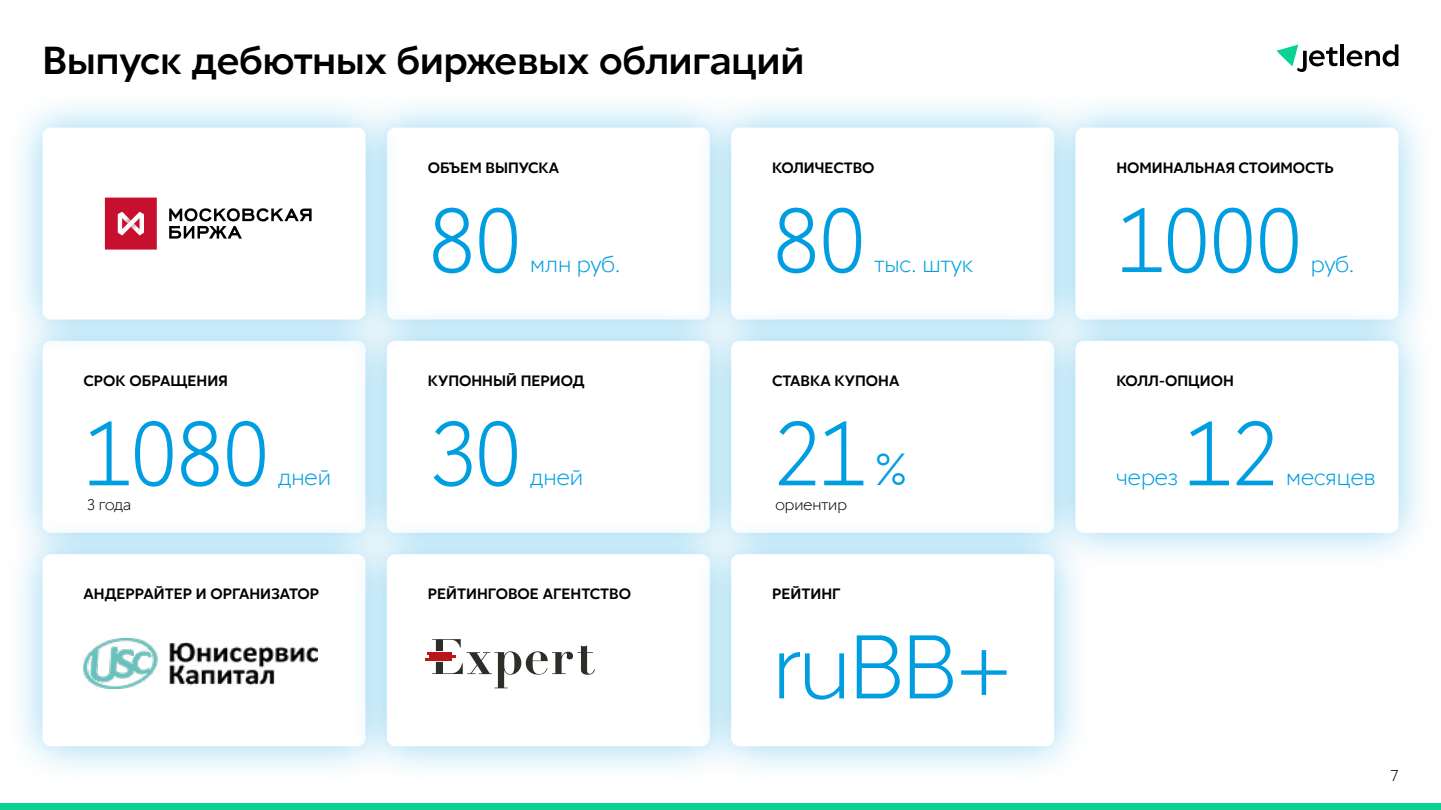
<style>
.page{position:relative;width:1441px;height:810px;background:#fff}
.page>*{position:absolute;margin:0;border:0;box-sizing:border-box;transform-origin:0 0}
.t1{font:300 90px "Red Ring";letter-spacing:-.025em;color:#009ee1}
.t2{font:500 39px "Red Ring";color:#000}
.t3{font:300 22.5px "Red Ring";color:#009ee1}
.t4{font:300 15.75px "Red Ring";color:#000}
.t5{font:300 15.3px "Red Ring";color:#000}
.t6{font:500 15px "Red Ring";color:#000}
.s1{font-size:45px}
</style>
<div class="page">
<div style="left:0;top:804px;width:1440px;height:6px;background:#0ad194"></div>
<svg style="left:1340px;top:44px;width:3px;height:22px"></svg>
<svg style="left:1346px;top:44px;width:52px;height:22px"></svg>
<svg style="left:1276px;top:44px;width:61px;height:28px"></svg>
<div style="left:4px;top:303px;width:399px;height:268px;background:#009ee1;opacity:.42"></div>
<div style="left:43px;top:341px;width:322px;height:192px;background:#fff;border-radius:9px"></div>
<div style="left:4px;top:516px;width:399px;height:268px;background:#009ee1;opacity:.42"></div>
<div style="left:43px;top:554px;width:322px;height:192px;background:#fff;border-radius:9px"></div>
<div style="left:348px;top:89px;width:399px;height:269px;background:#009ee1;opacity:.42"></div>
<div style="left:387px;top:128px;width:322px;height:192px;background:#fff;border-radius:9px"></div>
<div style="left:348px;top:303px;width:399px;height:268px;background:#009ee1;opacity:.42"></div>
<div style="left:387px;top:341px;width:322px;height:192px;background:#fff;border-radius:9px"></div>
<div style="left:348px;top:516px;width:399px;height:268px;background:#009ee1;opacity:.42"></div>
<div style="left:387px;top:554px;width:322px;height:192px;background:#fff;border-radius:9px"></div>
<div style="left:692px;top:89px;width:400px;height:269px;background:#009ee1;opacity:.42"></div>
<div style="left:731px;top:128px;width:323px;height:192px;background:#fff;border-radius:9px"></div>
<div style="left:692px;top:303px;width:400px;height:268px;background:#009ee1;opacity:.42"></div>
<div style="left:731px;top:341px;width:323px;height:192px;background:#fff;border-radius:9px"></div>
<div style="left:692px;top:516px;width:400px;height:268px;background:#009ee1;opacity:.42"></div>
<div style="left:731px;top:554px;width:323px;height:192px;background:#fff;border-radius:9px"></div>
<div style="left:1037px;top:89px;width:399px;height:269px;background:#009ee1;opacity:.42"></div>
<div style="left:1075px;top:128px;width:323px;height:192px;background:#fff;border-radius:9px"></div>
<div style="left:1037px;top:303px;width:399px;height:268px;background:#009ee1;opacity:.42"></div>
<div style="left:1075px;top:341px;width:323px;height:192px;background:#fff;border-radius:9px"></div>
<div style="left:4px;top:89px;width:399px;height:269px;background:#009ee1;opacity:.42"></div>
<div style="left:43px;top:128px;width:322px;height:192px;background:#fff;border-radius:9px"></div>
<svg style="left:169px;top:208px;width:142px;height:31px"></svg>
<svg style="left:105px;top:198px;width:52px;height:52px;background:#cf334c"></svg>
<img style="left:83px;top:639px;width:235px;height:50px">
<hr style="left:425px;top:659px;width:26px;height:2px;background:#ba171c">
<hr style="left:427px;top:652px;width:24px;height:2px;background:#ba171c">
<hr style="left:430px;top:655px;width:26px;height:3px;background:#ba171c">
<svg style="left:432px;top:639px;width:162px;height:49px"></svg>
<h2 class="t2" style="left:43px;top:36px;width:763px">Выпуск дебютных биржевых облигаций</h2>
<p class="t6" style="left:83px;top:371px;width:146px">СРОК ОБРАЩЕНИЯ</p>
<h1 class="t1" style="left:83px;top:397px;width:188px">1080</h1>
<h3 class="t3" style="left:278px;top:463px;width:55px">дней</h3>
<p class="t6" style="left:428px;top:158px;width:133px">ОБЪЕМ ВЫПУСКА</p>
<h1 class="t1" style="left:428px;top:184px;width:96px">80</h1>
<h3 class="t3" style="left:530px;top:250px;width:92px">млн руб.</h3>
<p class="t6" style="left:428px;top:371px;width:158px">КУПОННЫЙ ПЕРИОД</p>
<h1 class="t1" style="left:428px;top:397px;width:96px">30</h1>
<h3 class="t3" style="left:530px;top:463px;width:55px">дней</h3>
<p class="t6" style="left:772px;top:158px;width:104px">КОЛИЧЕСТВО</p>
<h1 class="t1" style="left:772px;top:184px;width:96px">80</h1>
<h3 class="t3" style="left:874px;top:250px;width:100px">тыс. штук</h3>
<p class="t6" style="left:772px;top:371px;width:129px">СТАВКА КУПОНА</p>
<h1 class="t1" style="left:772px;top:397px;width:137px">21 <span class="s1">%</span></h1>
<p class="t5" style="left:87px;top:495px;width:46px">3 года</p>
<p class="t5" style="left:775px;top:495px;width:73px">ориентир</p>
<p class="t6" style="left:83px;top:584px;width:237px">АНДЕРРАЙТЕР И ОРГАНИЗАТОР</p>
<p class="t6" style="left:428px;top:584px;width:205px">РЕЙТИНГОВОЕ АГЕНТСТВО</p>
<p class="t6" style="left:772px;top:584px;width:70px">РЕЙТИНГ</p>
<h1 class="t1" style="left:772px;top:610px;width:242px">ruBB+</h1>
<p class="t6" style="left:1116px;top:158px;width:219px">НОМИНАЛЬНАЯ СТОИМОСТЬ</p>
<h1 class="t1" style="left:1116px;top:184px;width:188px">1000</h1>
<h3 class="t3" style="left:1310px;top:250px;width:45px">руб.</h3>
<p class="t6" style="left:1116px;top:371px;width:119px">КОЛЛ-ОПЦИОН</p>
<h3 class="t3" style="left:1116px;top:463px;width:63px">через</h3>
<h1 class="t1" style="left:1183px;top:397px;width:96px">12</h1>
<h3 class="t3" style="left:1285px;top:463px;width:91px">месяцев</h3>
<p class="t4" style="left:1389px;top:766px;width:10px">7</p>
</div>
